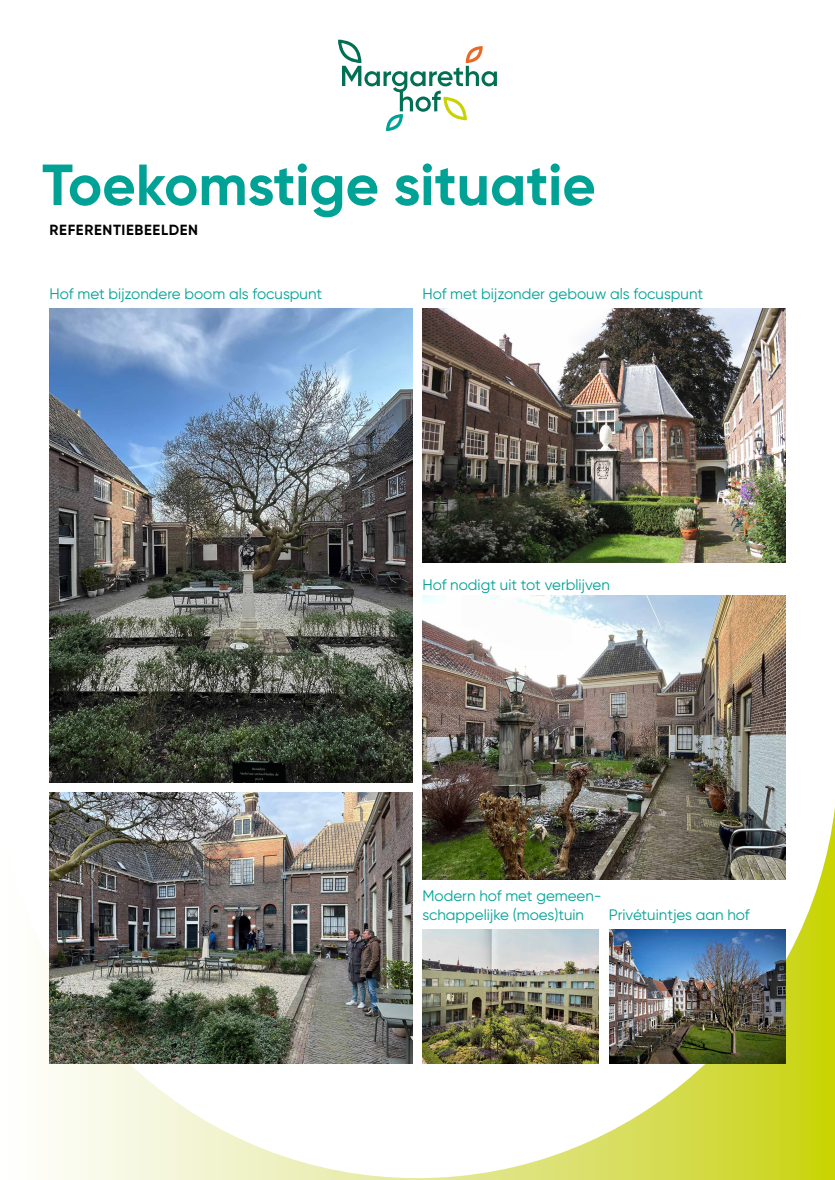
<style>
.page{position:relative;width:835px;height:1180px;background:#fff}
.page>*{position:absolute;margin:0;border:0;box-sizing:border-box;transform-origin:0 0}
.t1{font:700 57.75px "Gilroy";color:#00a295}
.t2{font:15.15px/18.2px "Gilroy";color:#00a295}
.t3{font:700 14.7px "Gilroy";letter-spacing:.045em;color:#000}
</style>
<div class="page">
<svg style="left:49px;top:807px;width:785px;height:373px"></svg>
<img style="left:422px;top:929px;width:176px;height:134px">
<img style="left:422px;top:595px;width:363px;height:284px">
<img style="left:422px;top:309px;width:363px;height:254px">
<img style="left:50px;top:792px;width:362px;height:272px">
<img style="left:50px;top:309px;width:362px;height:473px">
<svg style="left:338px;top:40px;width:159px;height:91px"></svg>
<img style="left:609px;top:929px;width:176px;height:134px">
<h1 class="t1" style="left:42px;top:149px;width:555px">Toekomstige situatie</h1>
<p class="t3" style="left:50px;top:221px;width:150px">REFERENTIEBEELDEN</p>
<p class="t2" style="left:50px;top:284px;width:274px">Hof met bijzondere boom als focuspunt</p>
<p class="t2" style="left:422px;top:284px;width:282px">Hof met bijzonder gebouw als focuspunt</p>
<p class="t2" style="left:422px;top:575px;width:189px">Hof nodigt uit tot verblijven</p>
<p class="t2" style="left:422px;top:887px;width:181px">Modern hof met gemeen&shy;schappelijke (moes)tuin</p>
<p class="t2" style="left:608px;top:905px;width:142px">Privétuintjes aan hof</p>
</div>
